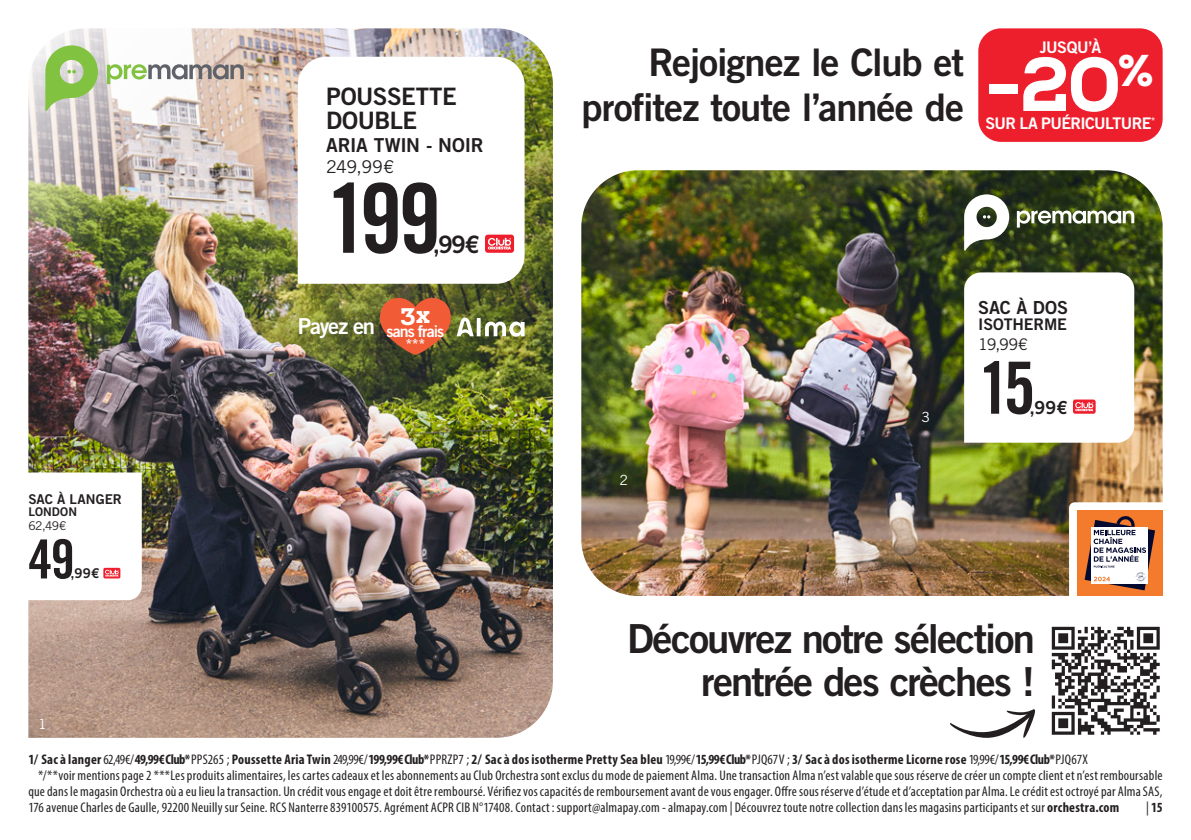
<style>
.page{position:relative;width:1191px;height:840px;background:#fff}
.page>*{position:absolute;margin:0;border:0;box-sizing:border-box;transform-origin:0 0}
.t1{font:96px "Trade Gothic LT Std Bd Cn 20";color:#231f20}
.t2{font:800 76px "Nexa Slab";color:#fff}
.t3{font:72px "Trade Gothic LT Std Bd Cn 20";color:#231f20}
.t4{font:54px "Trade Gothic LT Std Bd Cn 20";color:#231f20}
.t5{font:40px/42.8px "Trade Gothic LT Bold Two";letter-spacing:-.04em;color:#231f20;text-align:right}
.t6{font:38px/44.8px "Trade Gothic LT Bold Two";letter-spacing:-.025em;color:#231f20;text-align:right}
.t7{font:24px/24px "Trade Gothic LT Bold Two";letter-spacing:-.02em;color:#231f20}
.t8{font:800 24px "Nexa Slab";color:#fff}
.t9{font:22px "Trade Gothic LT Bold Two";letter-spacing:-.05em;color:#fff}
.t10{font:19.2px "Trade Gothic LT Bold Two";letter-spacing:-.015em;color:#231f20}
.t11{font:18px "Trade Gothic LT Bold Two";letter-spacing:-.005em;color:#231f20}
.t12{font:17.6px "Trade Gothic LT";color:#231f20}
.t13{font:16px "Trade Gothic LT Bold Two";letter-spacing:-.04em;color:#fff}
.t14{font:16px "Trade Gothic LT Bold Two";letter-spacing:-.01em;color:#231f20}
.t15{font:16px "Trade Gothic LT Bold Two";letter-spacing:-.06em;color:#fff}
.t16{font:16px "Trade Gothic LT";color:#231f20}
.t17{font:condensed 14px "Myriad Pro";letter-spacing:.015em;color:#231f20}
.t18{font:700 condensed 14px "Myriad Pro";letter-spacing:.02em;color:#231f20}
.t19{font:14px "Trade Gothic LT";color:#fff}
.t20{font:14px "Trade Gothic LT Bold Two";color:#fff}
.t21{font:13.6px "Trade Gothic LT Bold Two";color:#231f20}
.t22{font:12px "Trade Gothic LT Bold Two";letter-spacing:.015em;color:#231f20}
.t23{font:12px "Trade Gothic LT";color:#231f20}
.s1{font-weight:400}
.s2{font-weight:700}
</style>
<div class="page">
<img style="left:581px;top:170px;width:581px;height:425px">
<div style="left:1069px;top:502px;width:102px;height:102px;background:#fff;border-radius:6px"></div>
<img style="left:28px;top:28px;width:525px;height:709px">
<img style="left:28px;top:28px;width:284px;height:284px">
<svg style="left:964px;top:272px;width:170px;height:170px"></svg>
<svg style="left:28px;top:472px;width:114px;height:128px"></svg>
<svg style="left:45px;top:45px;width:53px;height:66px;background:#a8cc81"></svg>
<svg style="left:107px;top:64px;width:137px;height:20px"></svg>
<svg style="left:964px;top:194px;width:45px;height:56px"></svg>
<svg style="left:1017px;top:210px;width:117px;height:17px"></svg>
<img style="left:1051px;top:626px;width:109px;height:109px">
<svg style="left:950px;top:709px;width:85px;height:28px"></svg>
<div style="left:978px;top:28px;width:184px;height:114px;background:#ee1f2d;border-radius:23px"></div>
<svg style="left:298px;top:57px;width:226px;height:226px"></svg>
<div style="left:485px;top:234px;width:29px;height:19px;background:#ee1f2d;border-radius:3px"></div>
<svg style="left:488px;top:238px;width:23px;height:11px"></svg>
<div style="left:1077px;top:510px;width:85px;height:85px;background:#f47b2c"></div>
<svg style="left:1084px;top:516px;width:71px;height:74px"></svg>
<svg style="left:380px;top:298px;width:144px;height:56px;background:#9a683c"></svg>
<p class="t21" style="left:28px;top:490px;width:95px">SAC À LANGER</p>
<p class="t22" style="left:28px;top:504px;width:50px">LONDON</p>
<p class="t23" style="left:28px;top:518px;width:40px">62,49€</p>
<h3 class="t4" style="left:28px;top:526px;width:48px">49</h3>
<p class="t21" style="left:70px;top:565px;width:30px">,99€</p>
<p class="t19" style="left:38px;top:714px;width:10px">1</p>
<h3 class="t7" style="left:326px;top:84px;width:132px">POUSSETTE<br>DOUBLE</h3>
<h3 class="t10" style="left:326px;top:133px;width:159px">ARIA TWIN - NOIR</h3>
<p class="t12" style="left:326px;top:156px;width:70px">249,99€</p>
<h1 class="t1" style="left:326px;top:160px;width:116px">199</h1>
<h3 class="t7" style="left:433px;top:232px;width:48px">,99€</h3>
<h3 class="t9" style="left:298px;top:313px;width:79px">Payez en</h3>
<h3 class="t8" style="left:400px;top:300px;width:32px">3x</h3>
<p class="t15" style="left:386px;top:321px;width:59px">sans frais</p>
<p class="t20" style="left:405px;top:335px;width:22px">***</p>
<h3 class="t6" style="left:581px;top:40px;width:384px">Rejoignez le Club et profitez toute l’année de</h3>
<p class="t13" style="left:1039px;top:37px;width:63px">JUSQU’À</p>
<h2 class="t2" style="left:985px;top:37px;width:170px">-20<sup>%</sup></h2>
<p class="t13" style="left:985px;top:113px;width:172px">SUR LA PUÉRICULTURE<sup>*</sup></p>
<p class="t19" style="left:619px;top:471px;width:10px">2</p>
<p class="t19" style="left:921px;top:408px;width:10px">3</p>
<p class="t11" style="left:978px;top:296px;width:91px">SAC À DOS</p>
<p class="t14" style="left:978px;top:314px;width:90px">ISOTHERME</p>
<p class="t16" style="left:978px;top:334px;width:51px">19,99€</p>
<h3 class="t3" style="left:978px;top:344px;width:59px">15</h3>
<p class="t11" style="left:1029px;top:396px;width:39px">,99€</p>
<h3 class="t5" style="left:627px;top:616px;width:409px">Découvrez notre sélection rentrée des crèches !</h3>
<p class="t18" style="left:28px;top:749px;width:1061px">1/ Sac à langer <span class="s1">62,49€/</span> 49,99€ Club* <span class="s1">PPS265 ;</span> Poussette Aria Twin <span class="s1">249,99€/</span> 199,99€ Club* <span class="s1">PPRZP7 ;</span> 2/ Sac à dos isotherme Pretty Sea bleu <span class="s1">19,99€/</span> 15,99€ Club* <span class="s1">PJQ67V ;</span> 3/ Sac à dos isotherme Licorne rose <span class="s1">19,99€/</span> 15,99€ Club* <span class="s1">PJQ67X</span></p>
<p class="t17" style="left:38px;top:766px;width:1125px">*/**voir mentions page 2 ***Les produits alimentaires, les cartes cadeaux et les abonnements au Club Orchestra sont exclus du mode de paiement Alma. Une transaction Alma n’est valable que sous réserve de créer un compte client et n’est remboursable</p>
<p class="t17" style="left:28px;top:782px;width:1135px">que dans le magasin Orchestra où a eu lieu la transaction. Un crédit vous engage et doit être remboursé. Vérifiez vos capacités de remboursement avant de vous engager. Offre sous réserve d’étude et d’acceptation par Alma. Le crédit est octroyé par Alma SAS,</p>
<p class="t17" style="left:28px;top:798px;width:1092px">176 avenue Charles de Gaulle, 92200 Neuilly sur Seine. RCS Nanterre 839100575. Agrément ACPR CIB N°17408. Contact : support@almapay.com - almapay.com | Découvrez toute notre collection dans les magasins participants et sur <span class="s2">orchestra.com</span></p>
<p class="t18" style="left:1146px;top:797px;width:18px"><span class="s1">|</span>15</p>
</div>
